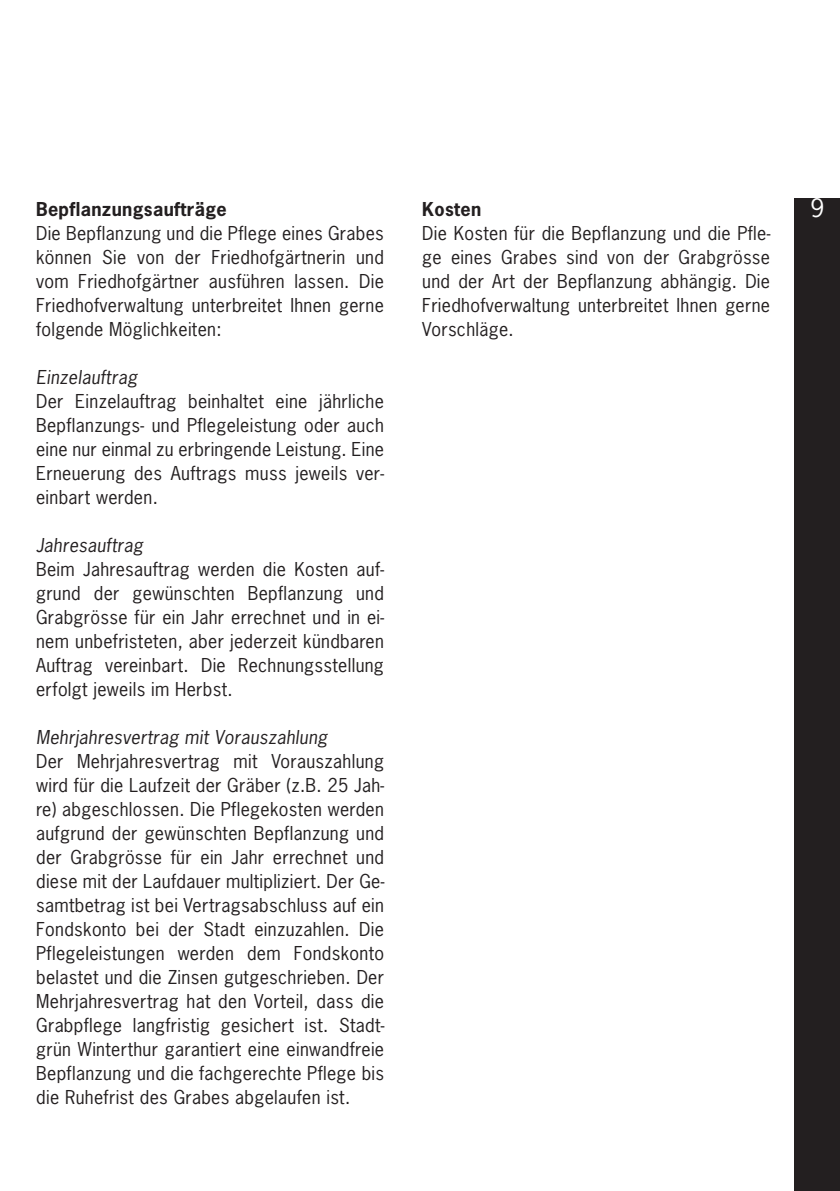
<style>
.page{position:relative;width:840px;height:1191px;background:#fff}
.page>*{position:absolute;margin:0;border:0;box-sizing:border-box;transform-origin:0 0}
.t1{font:24px "News Gothic";color:#fff}
.t2{font:18px/24px "News Gothic";letter-spacing:.015em;color:#231f20;text-align:justify}
.t3{font:italic 18px "News Gothic";letter-spacing:.015em;color:#231f20}
.t4{font:700 18px "News Gothic";letter-spacing:.02em;color:#231f20}
</style>
<div class="page">
<div style="left:794px;top:198px;width:45px;height:993px;background:#231f20"></div>
<p class="t4" style="left:36px;top:199px;width:192px">Bepflanzungsaufträge</p>
<h1 class="t1" style="left:809px;top:194px;width:15px">9</h1>
<p class="t2" style="left:36px;top:222px;width:349px">Die Bepflanzung und die Pflege eines Grabes können Sie von der Friedhofgärtnerin und vom Friedhofgärtner ausführen lassen. Die Friedhofverwaltung unterbreitet Ihnen gerne folgende Möglichkeiten:</p>
<p class="t3" style="left:36px;top:367px;width:103px">Einzelauftrag</p>
<p class="t2" style="left:36px;top:390px;width:349px">Der Einzelauftrag beinhaltet eine jährliche Bepflanzungs- und Pflegeleistung oder auch eine nur einmal zu erbringende Leistung. Eine Erneuerung des Auftrags muss jeweils ver&shy;einbart werden.</p>
<p class="t3" style="left:36px;top:535px;width:108px">Jahresauftrag</p>
<p class="t2" style="left:36px;top:558px;width:349px">Beim Jahresauftrag werden die Kosten auf&shy;grund der gewünschten Bepflanzung und Grabgrösse für ein Jahr errechnet und in ei&shy;nem unbefristeten, aber jederzeit kündbaren Auftrag vereinbart. Die Rechnungsstellung erfolgt jeweils im Herbst.</p>
<p class="t3" style="left:36px;top:727px;width:293px">Mehrjahresvertrag mit Vorauszahlung</p>
<p class="t2" style="left:36px;top:750px;width:349px">Der Mehrjahresvertrag mit Vorauszahlung wird für die Laufzeit der Gräber (z.B. 25 Jah&shy;re) abgeschlossen. Die Pflegekosten werden aufgrund der gewünschten Bepflanzung und der Grabgrösse für ein Jahr errechnet und diese mit der Laufdauer multipliziert. Der Ge&shy;samtbetrag ist bei Vertragsabschluss auf ein Fondskonto bei der Stadt einzuzahlen. Die Pflegeleistungen werden dem Fondskonto belastet und die Zinsen gutgeschrieben. Der Mehrjahresvertrag hat den Vorteil, dass die Grabpflege langfristig gesichert ist. Stadt&shy;grün Winterthur garantiert eine einwandfreie Bepflanzung und die fachgerechte Pflege bis die Ruhefrist des Grabes abgelaufen ist.</p>
<p class="t4" style="left:422px;top:199px;width:61px">Kosten</p>
<p class="t2" style="left:422px;top:222px;width:349px">Die Kosten für die Bepflanzung und die Pfle&shy;ge eines Grabes sind von der Grabgrösse und der Art der Bepflanzung abhängig. Die Friedhofverwaltung unterbreitet Ihnen gerne Vorschläge.</p>
</div>
